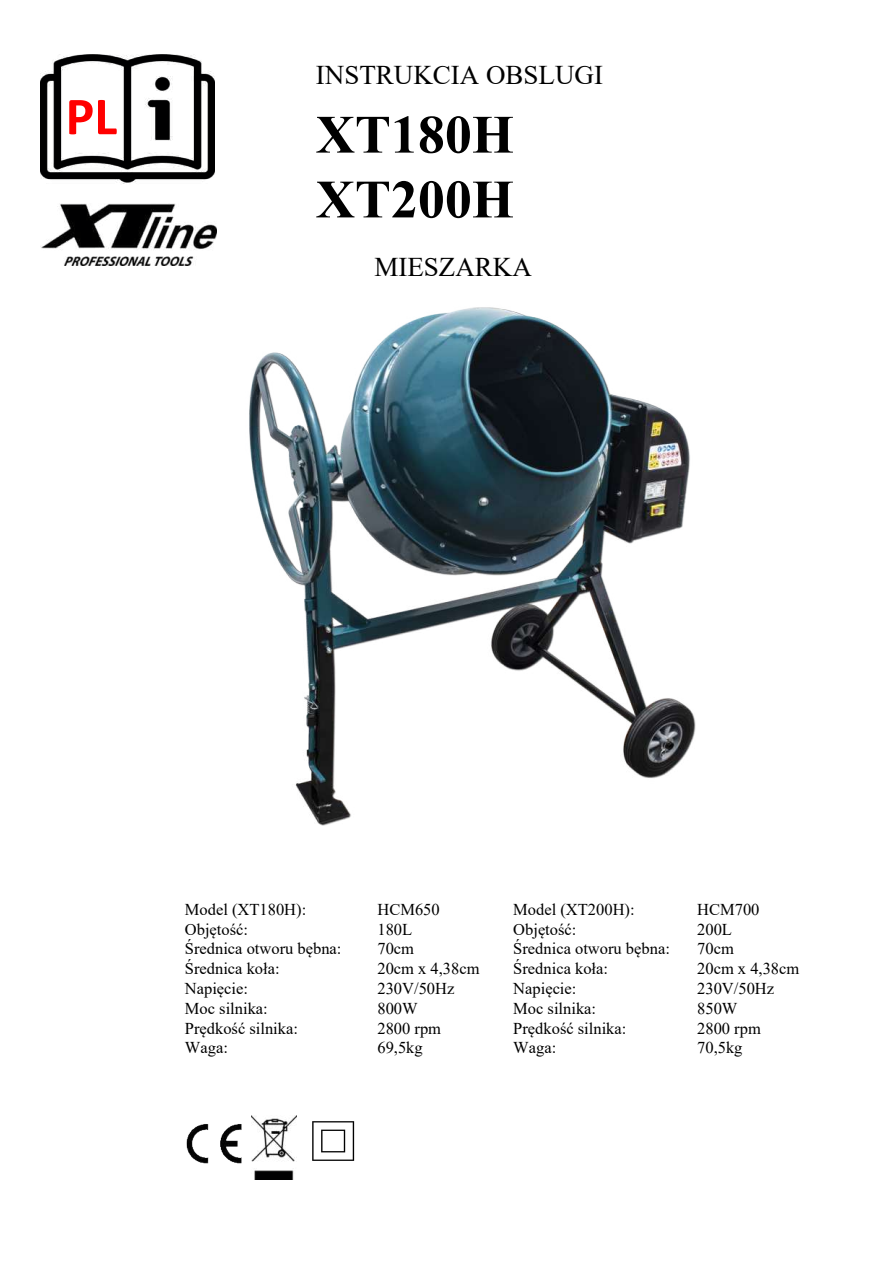
<style>
.page{position:relative;width:893px;height:1263px;background:#fff}
.page>*{position:absolute;margin:0;border:0;box-sizing:border-box;transform-origin:0 0}
.t1{font:700 54px/64.8px "Times New Roman";color:#000}
.t2{font:700 54px "Calibri";color:#f00}
.t3{font:27px "Times New Roman";color:#000}
.t4{font:27px "Times New Roman";color:#000}
.t5{font:16.5px/19.8px "Times New Roman";color:#000}
</style>
<div class="page">
<img style="left:40px;top:54px;width:175px;height:130px">
<img style="left:40px;top:204px;width:177px;height:61px">
<img style="left:186px;top:1124px;width:56px;height:40px">
<img style="left:251px;top:1115px;width:46px;height:65px">
<img style="left:312px;top:1121px;width:43px;height:40px">
<img style="left:249px;top:307px;width:447px;height:519px">
<h1 class="t2" style="left:66px;top:78px;width:53px">PL</h1>
<h2 class="t3" style="left:316px;top:56px;width:289px">INSTRUKCIA OBSLUGI</h2>
<h1 class="t1" style="left:316px;top:101px;width:200px">XT180H<br>XT200H</h1>
<h2 class="t4" style="left:374px;top:248px;width:159px">MIESZARKA</h2>
<p class="t5" style="left:185px;top:899px;width:158px">Model (XT180H):<br>Objętość:<br>Średnica otworu bębna:<br>Średnica koła:<br>Napięcie:<br>Moc silnika:<br>Prędkość silnika:<br>Waga:</p>
<p class="t5" style="left:377px;top:899px;width:104px">HCM650<br>180L<br>70cm<br>20cm x 4,38cm<br>230V/50Hz<br>800W<br>2800 rpm<br>69,5kg</p>
<p class="t5" style="left:513px;top:899px;width:158px">Model (XT200H):<br>Objętość:<br>Średnica otworu bębna:<br>Średnica koła:<br>Napięcie:<br>Moc silnika:<br>Prędkość silnika:<br>Waga:</p>
<p class="t5" style="left:697px;top:899px;width:104px">HCM700<br>200L<br>70cm<br>20cm x 4,38cm<br>230V/50Hz<br>850W<br>2800 rpm<br>70,5kg</p>
</div>
